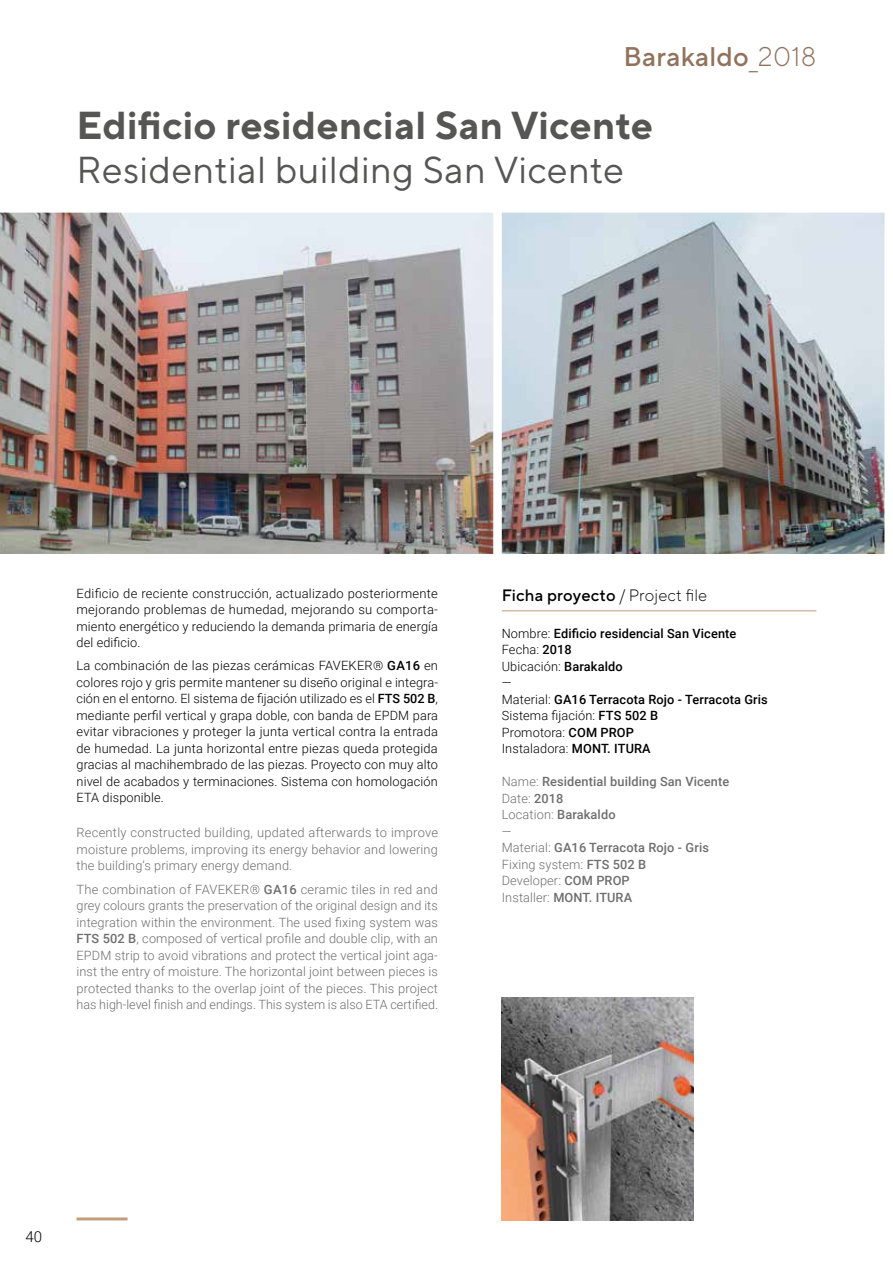
<style>
.page{position:relative;width:893px;height:1263px;background:#fff}
.page>*{position:absolute;margin:0;border:0;box-sizing:border-box;transform-origin:0 0}
.t1{font:700 39px "TT Norms Pro";letter-spacing:.01em;color:#565655}
.t2{font:37.5px "TT Norms Pro";letter-spacing:.01em;color:#565655}
.t3{font:500 27px "TT Norms Pro";letter-spacing:.01em;color:#91725c}
.t4{font:500 16.5px "TT Norms Pro";letter-spacing:.01em;color:#000}
.t5{font:300 15px "Roboto";color:#000}
.t6{font:300 12.75px/16.5px "Roboto";letter-spacing:.01em;color:#000;text-align:justify}
.t7{font:300 12.75px/16.5px "Roboto";letter-spacing:.005em;color:#6e6e6e;text-align:justify}
.t8{font:500 12.75px/16.5px "Roboto";letter-spacing:.01em;color:#000}
.t9{font:500 12.75px/16.5px "Roboto";letter-spacing:.01em;color:#6e6e6e}
.s1{font-weight:300}
.s2{font-weight:500}
</style>
<div class="page">
<hr style="left:502px;top:610px;width:314px;height:1px;background:#c39e7c">
<img style="left:0;top:213px;width:493px;height:341px">
<img style="left:502px;top:213px;width:382px;height:341px">
<img style="left:502px;top:998px;width:191px;height:222px">
<hr style="left:77px;top:1217px;width:51px;height:3px;background:#c39e7c">
<h3 class="t3" style="left:624px;top:39px;width:194px">Barakaldo<span class="s1">_2018</span></h3>
<h1 class="t1" style="left:77px;top:100px;width:578px">Edificio residencial San Vicente</h1>
<h2 class="t2" style="left:77px;top:146px;width:549px">Residential building San Vicente</h2>
<p class="t6" style="left:77px;top:584px;width:363px">Edificio de reciente construcción, actualizado posteriormente mejorando problemas de humedad, mejorando su comporta&shy;miento energético y reduciendo la demanda primaria de energía del edificio.</p>
<p class="t6" style="left:77px;top:657px;width:363px">La combinación de las piezas cerámicas FAVEKER® <span class="s2">GA16</span> en colores rojo y gris permite mantener su diseño original e integra&shy;ción en el entorno. El sistema de fijación utilizado es el <span class="s2">FTS 502 B</span>, mediante perfil vertical y grapa doble, con banda de EPDM para evitar vibraciones y proteger la junta vertical contra la entrada de humedad. La junta horizontal entre piezas queda protegida gracias al machihembrado de las piezas. Proyecto con muy alto nivel de acabados y terminaciones. Sistema con homologación ETA disponible.</p>
<p class="t7" style="left:77px;top:824px;width:363px">Recently constructed building, updated afterwards to improve moisture problems, improving its energy behavior and lowering the building’s primary energy demand.</p>
<p class="t7" style="left:77px;top:880px;width:363px">The combination of FAVEKER® <span class="s2">GA16</span> ceramic tiles in red and grey colours grants the preservation of the original design and its integration within the environment. The used fixing system was <span class="s2">FTS 502 B</span>, composed of vertical profile and double clip, with an EPDM strip to avoid vibrations and protect the vertical joint aga&shy;inst the entry of moisture. The horizontal joint between pieces is protected thanks to the overlap joint of the pieces. This project has high-level finish and endings. This system is also ETA certified.</p>
<p class="t4" style="left:502px;top:584px;width:207px">Ficha proyecto <span class="s1">/ Project file</span></p>
<p class="t8" style="left:502px;top:624px;width:268px"><span class="s1">Nombre:</span> Edificio residencial San Vicente<br><span class="s1">Fecha:</span> 2018<br><span class="s1">Ubicación:</span> Barakaldo<br><span class="s1">—<br>Material:</span> GA16 Terracota Rojo - Terracota Gris<br><span class="s1">Sistema fijación:</span> FTS 502 B<br><span class="s1">Promotora:</span> COM PROP<br><span class="s1">Instaladora:</span> MONT. ITURA</p>
<p class="t9" style="left:502px;top:773px;width:229px"><span class="s1">Name:</span> Residential building San Vicente<br><span class="s1">Date:</span> 2018<br><span class="s1">Location:</span> Barakaldo<br><span class="s1">—<br>Material:</span> GA16 Terracota Rojo - Gris<br><span class="s1">Fixing system:</span> FTS 502 B<br><span class="s1">Developer:</span> COM PROP<br><span class="s1">Installer:</span> MONT. ITURA</p>
<p class="t5" style="left:26px;top:1226px;width:18px">40</p>
</div>
